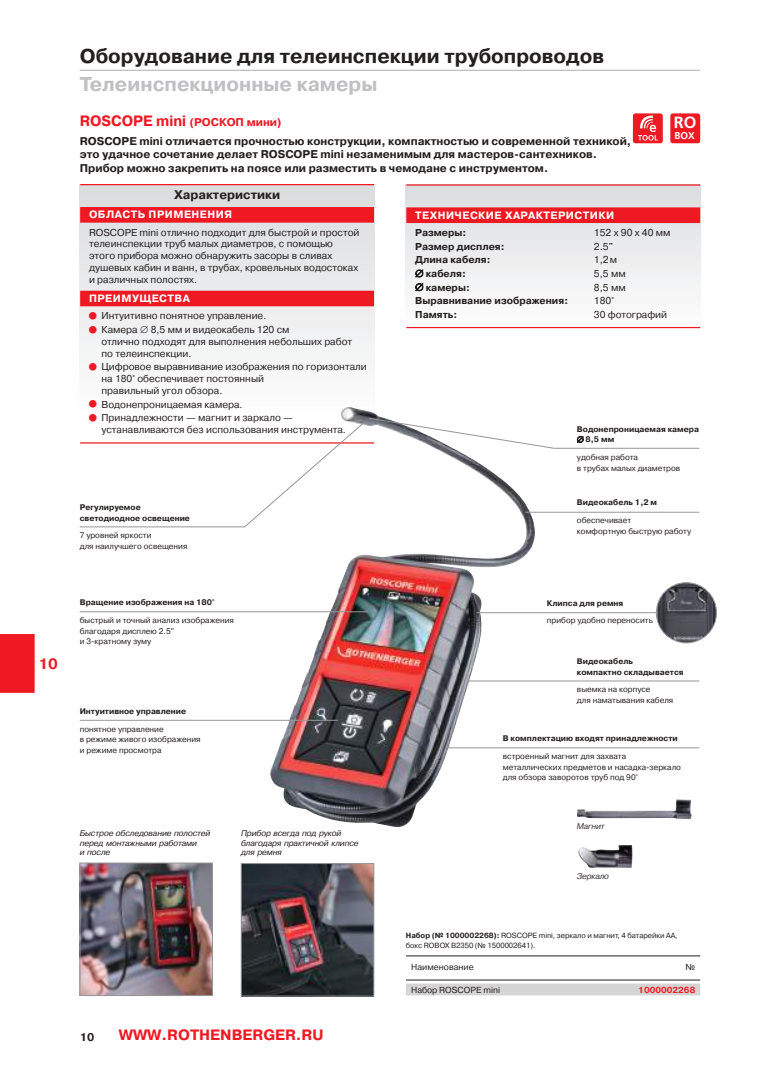
<style>
.page{position:relative;width:780px;height:1088px;background:#fff}
.page>*{position:absolute;margin:0;border:0;box-sizing:border-box;transform-origin:0 0}
.t1{font:700 20px "Pragmatica C";color:#241f1f}
.t2{font:700 20px "Pragmatica C";color:#c0bfc1}
.t3{font:700 16.25px "Frutiger LT Com";color:#fff}
.t4{font:700 15px "Pragmatica C";color:#ef1923}
.t5{font:700 12.5px "Pragmatica C";color:#241f1f}
.t6{font:700 11.25px/19.1px "Pragmatica C";color:#241f1f}
.t7{font:700 10.62px "Pragmatica C";letter-spacing:.045em;color:#fff}
.t8{font:10px/11.9px "Pragmatica C";color:#241f1f}
.t9{font:700 10px "Pragmatica C";color:#241f1f}
.t10{font:700 9.88px "Frutiger LT Com";color:#fff}
.t11{font:8.75px "Pragmatica C";color:#241f1f}
.t12{font:700 8.75px "Pragmatica C";color:#ef1923}
.t13{font:8.12px/10.6px "Pragmatica C";color:#241f1f}
.t14{font:700 8.12px/10.6px "Pragmatica C";color:#241f1f}
.t15{font:italic 8.12px/9.4px "Pragmatica";letter-spacing:-.01em;color:#241f1f}
.t16{font:italic 8.12px "Pragmatica";letter-spacing:-.02em;color:#393535}
.t17{font:7.5px/9.4px "Pragmatica C";letter-spacing:-.01em;color:#241f1f}
.s1{font-size:15px;color:#ef1923}
.s2{color:#ef1923}
.s3{font-weight:700}
</style>
<div class="page">
<svg style="left:0;top:634px;width:35px;height:60px;background:#ef1f29"></svg>
<hr style="left:80px;top:70px;width:620px;height:1px;background:#c0bfc1">
<div style="left:633px;top:113px;width:29px;height:30px;background:#ef1923;border-radius:3px"></div>
<svg style="left:638px;top:115px;width:19px;height:26px"></svg>
<div style="left:670px;top:113px;width:30px;height:30px;background:#ef1923;border-radius:3px"></div>
<svg style="left:406px;top:186px;width:294px;height:143px"></svg>
<hr style="left:406px;top:184px;width:294px;height:2px;background:#ef1923">
<div style="left:406px;top:207px;width:294px;height:16px;background:#ef1923"></div>
<hr style="left:406px;top:327px;width:294px;height:1px;background:#ef1923">
<svg style="left:80px;top:185px;width:294px;height:172px"></svg>
<hr style="left:80px;top:184px;width:294px;height:1px;background:#ef1923">
<div style="left:80px;top:207px;width:294px;height:16px;background:#ef1923"></div>
<div style="left:80px;top:291px;width:294px;height:15px;background:#ef1923"></div>
<img style="left:270px;top:407px;width:256px;height:420px">
<hr style="left:80px;top:611px;width:288px;height:1px;background:#969698">
<hr style="left:80px;top:720px;width:258px;height:1px;background:#969698">
<img style="left:656px;top:583px;width:60px;height:60px;border-radius:30px">
<div style="left:655px;top:582px;width:62px;height:61px;border:1px solid #969698;border-radius:50%"></div>
<hr style="left:468px;top:680px;width:231px;height:1px;background:#969698">
<hr style="left:447px;top:747px;width:252px;height:1px;background:#969698">
<hr style="left:476px;top:612px;width:180px;height:1px;background:#969698">
<img style="left:243px;top:865px;width:129px;height:129px">
<div style="left:241px;top:863px;width:133px;height:133px;border:1px solid #969698"></div>
<img style="left:82px;top:865px;width:129px;height:129px">
<div style="left:80px;top:863px;width:133px;height:133px;border:1px solid #969698"></div>
<hr style="left:406px;top:956px;width:294px;height:1px;background:#241f1f">
<hr style="left:406px;top:980px;width:294px;height:1px;background:#241f1f">
<div style="left:406px;top:983px;width:294px;height:10px;background:#d5d4d5"></div>
<hr style="left:406px;top:993px;width:294px;height:2px;background:#d5d4d5">
<img style="left:578px;top:845px;width:54px;height:23px">
<img style="left:577px;top:799px;width:114px;height:20px">
<svg style="left:89px;top:312px;width:7px;height:7px"></svg>
<svg style="left:89px;top:326px;width:7px;height:7px"></svg>
<svg style="left:79px;top:414px;width:621px;height:114px"></svg>
<h3 class="t4" style="left:38px;top:656px;width:21px">10</h3>
<h1 class="t1" style="left:80px;top:45px;width:526px">Оборудование для телеинспекции трубопроводов</h1>
<h1 class="t2" style="left:80px;top:73px;width:299px">Телеинспекционные камеры</h1>
<p class="t6" style="left:80px;top:112px;width:553px"><span class="s1">ROSCOPE mini</span> <span class="s2">(РОСКОП мини)<br></span>ROSCOPE mini отличается прочностью конструкции, компактностью и современной техникой,</p>
<p class="t6" style="left:80px;top:148px;width:518px;line-height:13.8px">это удачное сочетание делает ROSCOPE mini незаменимым для мастеров-сантехников.<br>Прибор можно закрепить на поясе или разместить в чемодане с инструментом.</p>
<p class="t7" style="left:415px;top:209px;width:200px">TEХНИЧЕСКИЕ ХАРАКТЕРИСТИКИ</p>
<p class="t9" style="left:415px;top:227px;width:53px">Размеры:</p>
<p class="t8" style="left:594px;top:227px;width:78px">152 x 90 x 40 мм</p>
<p class="t9" style="left:415px;top:241px;width:91px">Размер дисплея:</p>
<p class="t8" style="left:594px;top:240px;width:20px">2.5"</p>
<p class="t9" style="left:415px;top:254px;width:77px">Длина кабеля:</p>
<p class="t8" style="left:594px;top:254px;width:25px">1,2м</p>
<p class="t9" style="left:415px;top:268px;width:52px">∅ кабеля:</p>
<p class="t8" style="left:594px;top:268px;width:33px">5,5 мм</p>
<p class="t9" style="left:415px;top:282px;width:56px">∅ камеры:</p>
<p class="t8" style="left:594px;top:281px;width:33px">8,5 мм</p>
<p class="t9" style="left:415px;top:295px;width:154px">Выравнивание изображения:</p>
<p class="t8" style="left:594px;top:295px;width:22px">180°</p>
<p class="t9" style="left:415px;top:309px;width:44px">Память:</p>
<p class="t8" style="left:594px;top:308px;width:75px">30 фотографий</p>
<h2 class="t3" style="left:674px;top:113px;width:24px">RO</h2>
<p class="t10" style="left:674px;top:129px;width:22px">BOX</p>
<p class="t5" style="left:174px;top:188px;width:108px">Характеристики</p>
<p class="t7" style="left:89px;top:209px;width:144px">ОБЛАСТЬ ПРИМЕНЕНИЯ</p>
<p class="t8" style="left:89px;top:226px;width:272px">ROSCOPE mini отлично подходит для быстрой и простой телеинспекции труб малых диаметров, с помощью этого прибора можно обнаружить засоры в сливах душевых кабин и ванн, в трубах, кровельных водостоках и различных полостях.</p>
<p class="t7" style="left:89px;top:292px;width:102px">ПРЕИМУЩЕСТВА</p>
<p class="t8" style="left:101px;top:309px;width:189px;line-height:13.6px">Интуитивно понятное управление.<br>Камера ∅ 8,5 мм и видеокабель 120 cм</p>
<p class="t8" style="left:101px;top:335px;width:252px">отлично подходят для выполнения небольших работ по телеинспекции.</p>
<p class="t8" style="left:101px;top:361px;width:267px">Цифровое выравнивание изображения по горизонтали на 180° обеспечивает постоянный<br>правильный угол обзора.</p>
<p class="t8" style="left:101px;top:397px;width:193px;line-height:13.6px">Водонепроницаемая камера.<br>Принадлежности — магнит и заркало —</p>
<p class="t8" style="left:101px;top:424px;width:246px">устанавливаются без использования инструмента.</p>
<p class="t14" style="left:577px;top:424px;width:123px">Водонепроницаемая камера ∅ 8,5 мм</p>
<p class="t13" style="left:577px;top:452px;width:105px">удобная работа<br>в трубах малых диаметров</p>
<p class="t14" style="left:80px;top:502px;width:112px">Регулируемое светодиодное освещение</p>
<p class="t13" style="left:80px;top:530px;width:109px">7 уровней яркости<br>для наилучшего освещения</p>
<p class="t14" style="left:577px;top:497px;width:82px">Видеокабель 1,2 м</p>
<p class="t13" style="left:577px;top:515px;width:116px">обеспечивает<br>комфортную быструю работу</p>
<p class="t14" style="left:80px;top:597px;width:136px">Вращение изображения на 180°</p>
<p class="t13" style="left:80px;top:615px;width:156px">быстрый и точный анализ изображения благодаря дисплею 2.5"<br>и 3-кратному зуму</p>
<p class="t14" style="left:80px;top:706px;width:108px">Интуитивное управление</p>
<p class="t13" style="left:80px;top:723px;width:122px">понятное управление<br>в режиме живого изображения и режиме просмотра</p>
<p class="t15" style="left:80px;top:829px;width:132px">Быстрое обследование полостей перед монтажными работами<br>и после</p>
<p class="t15" style="left:241px;top:829px;width:119px">Прибор всегда под рукой благодаря практичной клипсе для ремня</p>
<p class="t6" style="left:80px;top:1027px;width:16px">10</p>
<h3 class="t4" style="left:119px;top:1026px;width:206px">WWW.ROTHENBERGER.RU</h3>
<p class="t14" style="left:547px;top:598px;width:78px">Клипса для ремня</p>
<p class="t13" style="left:547px;top:615px;width:107px">прибор удобно переносить</p>
<p class="t14" style="left:577px;top:656px;width:108px">Видеокабель<br>компактно складывается</p>
<p class="t13" style="left:577px;top:684px;width:98px">выемка на корпусе<br>для наматывания кабеля</p>
<p class="t14" style="left:503px;top:733px;width:176px">В комплектацию входят принадлежности</p>
<p class="t13" style="left:503px;top:751px;width:180px">встроенный магнит для захвата металлических предметов и насадка-зеркало для обзора заворотов труб под 90°</p>
<p class="t16" style="left:577px;top:821px;width:29px">Магнит</p>
<p class="t16" style="left:577px;top:872px;width:34px">Зеркало</p>
<p class="t17" style="left:406px;top:931px;width:273px"><span class="s3">Набор (№ 1000002268):</span> ROSCOPE mini, зеркало и магнит, 4 батарейки AA, бокс ROBOX B2350 (№ 1500002641).</p>
<p class="t11" style="left:411px;top:962px;width:64px">Наименование</p>
<p class="t11" style="left:685px;top:962px;width:11px">№</p>
<p class="t11" style="left:411px;top:985px;width:90px">Набор ROSCOPE mini</p>
<p class="t12" style="left:638px;top:985px;width:59px">1000002268</p>
</div>
